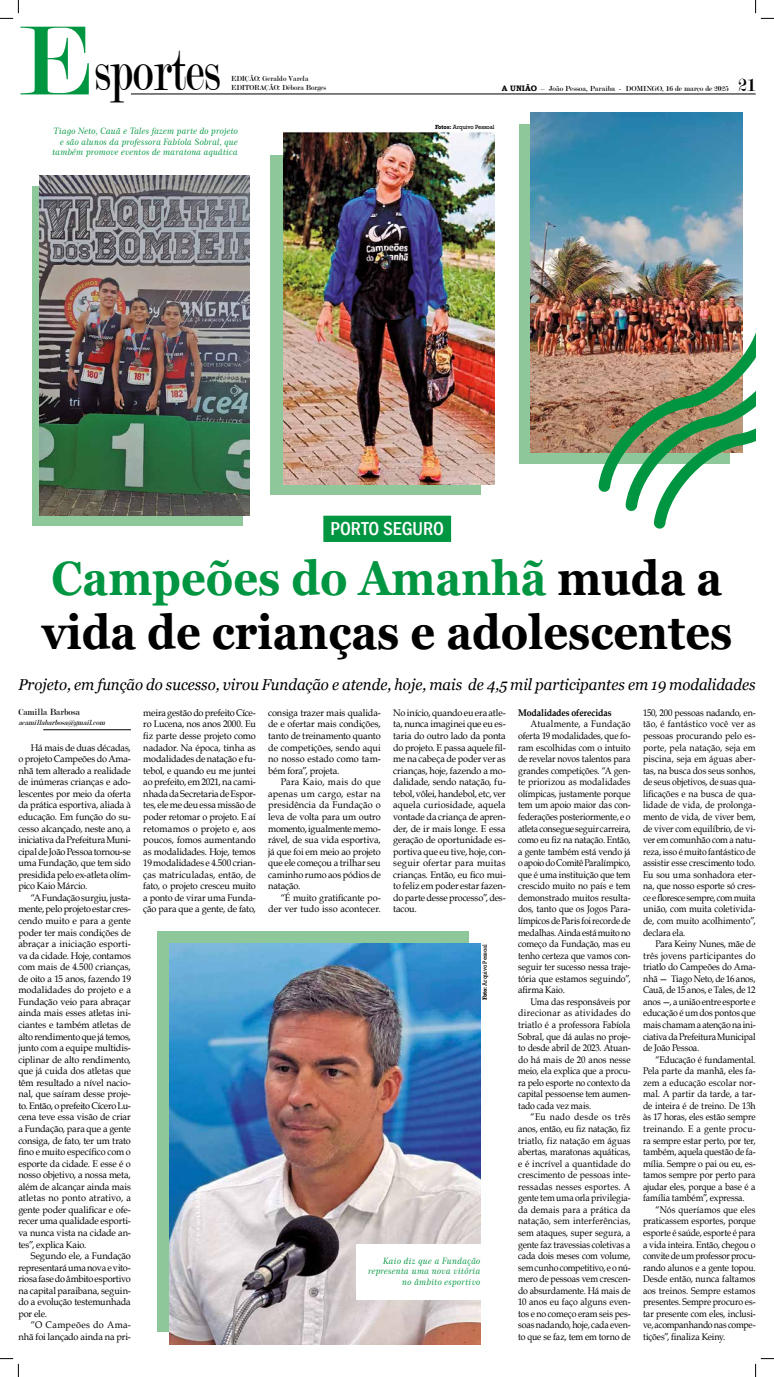
<style>
.page{position:relative;width:774px;height:1377px;background:#fff}
.page>*{position:absolute;margin:0;border:0;box-sizing:border-box;transform-origin:0 0}
.t1{font:61.25px "Modern";color:#000;scale:.75 1}
.t2{font:700 48.12px/53.4px "Georgia";color:#000;scale:.9 1}
.t3{font:500 condensed 19.25px "Franklin Gothic";color:#fff}
.t4{font:19.25px "Modern";color:#000}
.t5{font:italic 15.75px "Georgia";color:#000;scale:.95 1}
.t6{font:9.62px/11.5px "Book Antiqua";letter-spacing:-.01em;color:#000;text-align:justify;scale:.91 1}
.t7{font:9.62px/11.5px "Book Antiqua";letter-spacing:-.01em;color:#000;text-align:justify;scale:.95 1}
.t8{font:700 9.62px "Book Antiqua";color:#000;scale:.91 1}
.t9{font:9.62px "Modern";color:#000;scale:.95 1}
.t10{font:8.75px/10.5px "Century 751 BT Italic B";color:#009641;text-align:right}
.t11{font:7.88px "Modern";color:#000}
.t12{font:7.88px/9.5px "Modern";color:#000;scale:.95 1}
.t13{font:italic 7.88px "Modern";color:#000;scale:.95 1}
.t14{font:6.12px "Rockwell";letter-spacing:-.01em;color:#000;scale:.95 1}
.s1{font-size:105px;color:#009641}
.s2{font-family:"Bookman Old Style";font-weight:700}
.s3{font-weight:700}
.s4{color:#009641}
</style>
<div class="page">
<hr style="left:131px;top:94px;width:624px;height:1px;background:#000">
<div style="left:157px;top:931px;width:311px;height:400px;background:#8ec89a"></div>
<hr style="left:43px;top:729px;width:88px;height:1px;background:#000">
<div style="left:270px;top:155px;width:210px;height:340px;background:#8ec89a"></div>
<div style="left:519px;top:124px;width:210px;height:340px;background:#8ec89a"></div>
<img style="left:283px;top:131px;width:211px;height:353px">
<img style="left:530px;top:113px;width:212px;height:339px">
<img style="left:591px;top:306px;width:164px;height:223px">
<div style="left:32px;top:186px;width:210px;height:340px;background:#8ec89a"></div>
<img style="left:39px;top:176px;width:211px;height:339px">
<img style="left:169px;top:943px;width:311px;height:401px">
<div style="left:356px;top:1243px;width:136px;height:56px;background:#fff"></div>
<div style="left:323px;top:515px;width:128px;height:27px;background:#009641"></div>
<svg style="left:0;top:0;width:19px;height:19px"></svg>
<svg style="left:0;top:1358px;width:19px;height:18px"></svg>
<svg style="left:755px;top:0;width:18px;height:19px"></svg>
<svg style="left:755px;top:1358px;width:18px;height:18px"></svg>
<h1 class="t1" style="left:18px;top:40px;width:270px"><span class="s1">E</span>sportes</h1>
<p class="t12" style="left:231px;top:74px;width:101px">EDIÇÃO: Geraldo Varela<br>EDITORAÇÃO: Débora Borges</p>
<p class="t10" style="left:52px;top:126px;width:187px">Tiago Neto, Cauã e Tales fazem parte do projeto e são alunos da professora Fabíola Sobral, que também promove eventos de maratona aquática</p>
<p class="t11" style="left:502px;top:84px;width:228px"><span class="s2">A UNIÃO</span> – João Pessoa, Paraíba - DOMINGO, 16 de março de 2025</p>
<h3 class="t4" style="left:738px;top:75px;width:19px">21</h3>
<p class="t14" style="left:435px;top:123px;width:64px"><span class="s3">Fotos:</span> Arquivo Pessoal</p>
<h3 class="t3" style="left:330px;top:516px;width:115px">PORTO SEGURO</h3>
<h2 class="t2" style="left:42px;top:552px;width:768px"><span class="s4">Campeões do Amanhã</span> muda a vida de crianças e adolescentes</h2>
<h3 class="t5" style="left:18px;top:674px;width:777px">Projeto, em função do sucesso, virou Fundação e atende, hoje, mais de 4,5 mil participantes em 19 modalidades</h3>
<p class="t9" style="left:18px;top:707px;width:66px">Camilla Barbosa</p>
<p class="t13" style="left:18px;top:718px;width:95px">acamillabarbosa@gmail.com</p>
<p class="t7" style="left:18px;top:741px;width:120px;text-indent:12px">Há mais de duas décadas, o projeto Campeões do Ama&shy;nhã tem alterado a realidade de inúmeras crianças e ado&shy;lescentes por meio da oferta da prática esportiva, aliada à educação. Em função do su&shy;cesso alcançado, neste ano, a iniciativa da Prefeitura Muni&shy;cipal de João Pessoa tornou-se uma Fundação, que tem sido presidida pelo ex-atleta olím&shy;pico Kaio Márcio.</p>
<p class="t7" style="left:18px;top:891px;width:120px;text-indent:12px">“A Fundação surgiu, justa&shy;mente, pelo projeto estar cres&shy;cendo muito e para a gente poder ter mais condições de abraçar a iniciação esporti&shy;va da cidade. Hoje, contamos com mais de 4.500 crianças, de oito a 15 anos, fazendo 19 modalidades do projeto e a Fundação veio para abraçar ainda mais esses atletas ini&shy;ciantes e também atletas de alto rendimento que já temos, junto com a equipe multidis&shy;ciplinar de alto rendimento, que já cuida dos atletas que têm resultado a nível nacio&shy;nal, que saíram desse proje&shy;to. Então, o prefeito Cícero Lu&shy;cena teve essa visão de criar a Fundação, para que a gente consiga, de fato, ter um trato fino e muito específico com o esporte da cidade. E esse é o nosso objetivo, a nossa meta, além de alcançar ainda mais atletas no ponto atrativo, a gente poder qualificar e ofe&shy;recer uma qualidade esporti&shy;va nunca vista na cidade an&shy;tes”, explica Kaio.</p>
<p class="t7" style="left:18px;top:1249px;width:120px;text-indent:12px">Segundo ele, a Fundação representará uma nova e vito&shy;riosa fase do âmbito esportivo na capital paraibana, seguin&shy;do a evolução testemunhada por ele.</p>
<p class="t7" style="left:18px;top:1318px;width:120px;text-align:right">“O Campeões do Ama&shy;nhã foi lançado ainda na pri-</p>
<p class="t7" style="left:143px;top:706px;width:120px">meira gestão do prefeito Cíce&shy;ro Lucena, nos anos 2000. Eu fiz parte desse projeto como nadador. Na época, tinha as modalidades de natação e fu&shy;tebol, e quando eu me juntei ao prefeito, em 2021, na cami&shy;nhada da Secretaria de Espor&shy;tes, ele me deu essa missão de poder retomar o projeto. E aí retomamos o projeto e, aos poucos, fomos aumentando as modalidades. Hoje, temos 19 modalidades e 4.500 crian&shy;ças matriculadas, então, de fato, o projeto cresceu muito a ponto de virar uma Funda&shy;ção para que a gente, de fato,</p>
<p class="t7" style="left:268px;top:706px;width:120px">consiga trazer mais qualida&shy;de e ofertar mais condições, tanto de treinamento quanto de competições, sendo aqui no nosso estado como tam&shy;bém fora”, projeta.</p>
<p class="t7" style="left:393px;top:706px;width:120px">No início, quando eu era atle&shy;ta, nunca imaginei que eu es&shy;taria do outro lado da ponta do projeto. E passa aquele fil&shy;me na cabeça de poder ver as crianças, hoje, fazendo a mo&shy;dalidade, sendo natação, fu&shy;tebol, vôlei, handebol, etc, ver aquela curiosidade, aquela vontade da criança de apren&shy;der, de ir mais longe. E essa geração de oportunidade es&shy;portiva que eu tive, hoje, con&shy;seguir ofertar para muitas crianças. Então, eu fico mui&shy;to feliz em poder estar fazen&shy;do parte desse processo”, des&shy;tacou.</p>
<p class="t8" style="left:518px;top:706px;width:104px">Modalidades oferecidas</p>
<p class="t6" style="left:518px;top:718px;width:125px;text-indent:12px">Atualmente, a Fundação oferta 19 modalidades, que fo&shy;ram escolhidas com o intuito de revelar novos talentos para grandes competições. “A gen&shy;te priorizou as modalidades olímpicas, justamente porque tem um apoio maior das con&shy;federações posteriormente, e o atleta consegue seguir carreira, como eu fiz na natação. Então, a gente também está vendo já o apoio do Comitê Paralímpico, que é uma instituição que tem crescido muito no país e tem demonstrado muitos resulta&shy;dos, tanto que os Jogos Para&shy;límpicos de Paris foi recorde de medalhas. Ainda está muito no começo da Fundação, mas eu tenho certeza que vamos con&shy;seguir ter sucesso nessa traje&shy;tória que estamos seguindo”, afirma Kaio.</p>
<p class="t6" style="left:518px;top:995px;width:125px;text-indent:12px">Uma das responsáveis por direcionar as atividades do triatlo é a professora Fabíola Sobral, que dá aulas no proje&shy;to desde abril de 2023. Atuan&shy;do há mais de 20 anos nesse meio, ela explica que a procu&shy;ra pelo esporte no contexto da capital pessoense tem aumen&shy;tado cada vez mais.</p>
<p class="t6" style="left:518px;top:1110px;width:125px;text-indent:12px">“Eu nado desde os três anos, então, eu fiz natação, fiz triatlo, fiz natação em águas abertas, maratonas aquáticas, e é incrível a quantidade do crescimento de pessoas inte&shy;ressadas nesses esportes. A gente tem uma orla privilegia&shy;da demais para a prática da natação, sem interferências, sem ataques, super segura, a gente faz travessias coletivas a cada dois meses com volume, sem cunho competitivo, e o nú&shy;mero de pessoas vem crescen&shy;do absurdamente. Há mais de 10 anos eu faço alguns even&shy;tos e no começo eram seis pes&shy;soas nadando, hoje, cada even&shy;to que se faz, tem em torno de</p>
<p class="t7" style="left:268px;top:776px;width:120px;text-indent:12px">Para Kaio, mais do que apenas um cargo, estar na presidência da Fundação o leva de volta para um outro momento, igualmente memo&shy;rável, de sua vida esportiva, já que foi em meio ao projeto que ele começou a trilhar seu caminho rumo aos pódios de natação.</p>
<p class="t7" style="left:268px;top:891px;width:120px;text-align:right">“É muito gratificante po&shy;der ver tudo isso acontecer.</p>
<p class="t14" style="left:481px;top:1000px;width:61px;rotate:-90deg"><span class="s3">Foto:</span> Arquivo Pessoal</p>
<p class="t10" style="left:368px;top:1254px;width:114px">Kaio diz que a Fundação representa uma nova vitória no âmbito esportivo</p>
<p class="t6" style="left:643px;top:706px;width:125px">150, 200 pessoas nadando, en&shy;tão, é fantástico você ver as pessoas procurando pelo es&shy;porte, pela natação, seja em piscina, seja em águas aber&shy;tas, na busca dos seus sonhos, de seus objetivos, de suas qua&shy;lificações e na busca de qua&shy;lidade de vida, de prolonga&shy;mento de vida, de viver bem, de viver com equilíbrio, de vi&shy;ver em comunhão com a natu&shy;reza, isso é muito fantástico de assistir esse crescimento todo.<br>Eu sou uma sonhadora eter&shy;na, que nosso esporte só cres&shy;ce e floresce sempre, com muita união, com muita coletivida&shy;de, com muito acolhimento”, declara ela.</p>
<p class="t6" style="left:643px;top:937px;width:125px;text-indent:12px">Para Keiny Nunes, mãe de três jovens participantes do triatlo do Campeões do Ama&shy;nhã — Tiago Neto, de 16 anos, Cauã, de 15 anos, e Tales, de 12 anos —, a união entre esporte e educação é um dos pontos que mais chamam a atenção na ini&shy;ciativa da Prefeitura Municipal de João Pessoa.</p>
<p class="t6" style="left:643px;top:1053px;width:125px;text-indent:12px">“Educação é fundamental.<br>Pela parte da manhã, eles fa&shy;zem a educação escolar nor&shy;mal. A partir da tarde, a tar&shy;de inteira é de treino. De 13h às 17 horas, eles estão sempre treinando. E a gente procu&shy;ra sempre estar perto, por ter, também, aquela questão de fa&shy;mília. Sempre o pai ou eu, es&shy;tamos sempre por perto para ajudar eles, porque a base é a família também”, expressa.</p>
<p class="t6" style="left:643px;top:1203px;width:125px;text-indent:12px">“Nós queríamos que eles praticassem esportes, porque esporte é saúde, esporte é para a vida inteira. Então, chegou o convite de um professor procu&shy;rando alunos e a gente topou.<br>Desde então, nunca faltamos aos treinos. Sempre estamos presentes. Sempre procuro es&shy;tar presente com eles, inclusi&shy;ve, acompanhando nas compe&shy;tições”, finaliza Keiny.</p>
</div>
